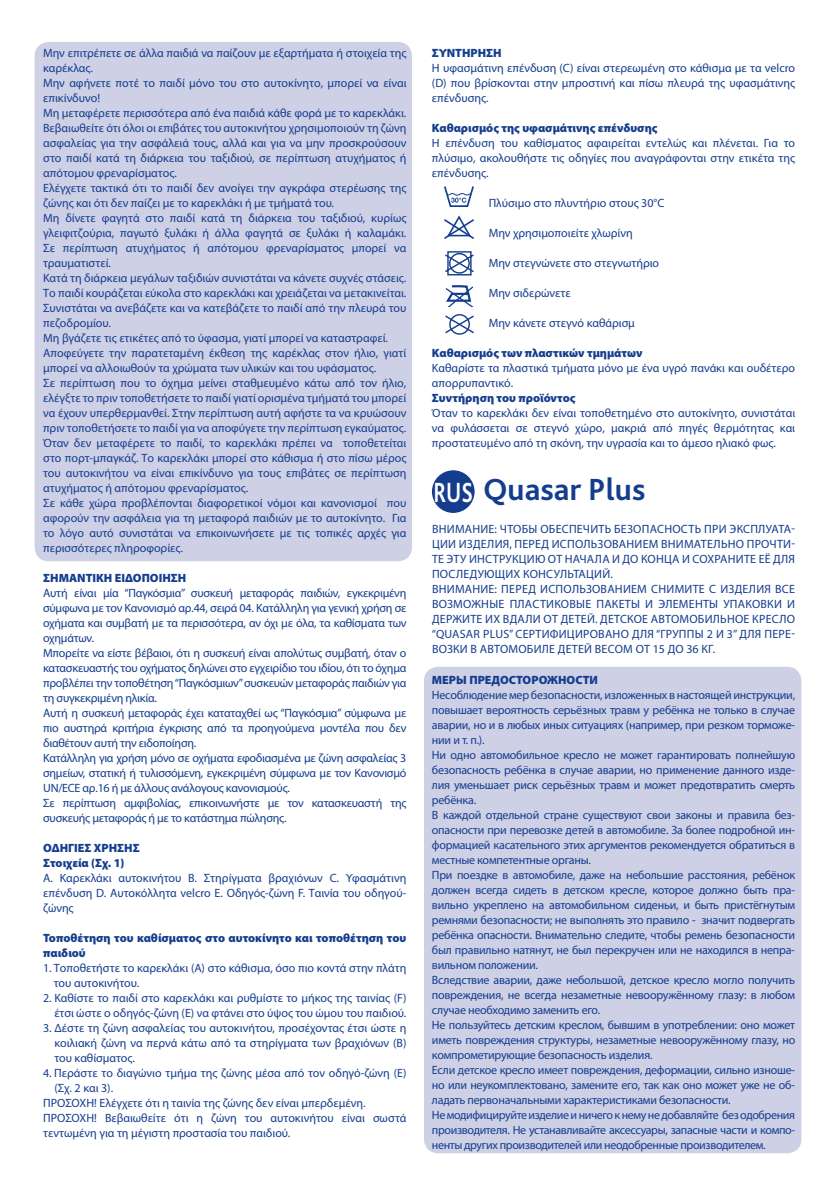
<style>
.page{position:relative;width:834px;height:1185px;background:#fff}
.page>*{position:absolute;margin:0;border:0;box-sizing:border-box;transform-origin:0 0}
.t1{font:700 32px "Bliss 2";color:#143d8d}
.t2{font:12px/15px "Myriad Pro";letter-spacing:-.01em;color:#143d8d}
.t3{font:12px/15px "Myriad Pro";letter-spacing:.02em;color:#143d8d}
.t4{font:900 12px/15px "Myriad Pro";color:#143d8d}
.s1{font-size:29px;color:#fff}
</style>
<div class="page">
<div style="left:424px;top:667px;width:377px;height:486px;background:#ced0e6;border-radius:14px"></div>
<div style="left:35px;top:42px;width:377px;height:519px;background:#ced0e6;border-radius:14px"></div>
<div style="left:431px;top:470px;width:43px;height:43px;background:#143d8d;border-radius:50%"></div>
<svg style="left:444px;top:215px;width:30px;height:24px"></svg>
<svg style="left:445px;top:285px;width:29px;height:21px"></svg>
<svg style="left:445px;top:251px;width:29px;height:25px"></svg>
<svg style="left:445px;top:314px;width:29px;height:21px"></svg>
<svg style="left:444px;top:186px;width:30px;height:21px"></svg>
<p class="t2" style="left:43px;top:46px;width:364px">Μην επιτρέπετε σε άλλα παιδιά να παίζουν με εξαρτήματα ή στοιχεία της καρέκλας.<br>Μην αφήνετε ποτέ το παιδί μόνο του στο αυτοκίνητο, μπορεί να είναι επικίνδυνο!<br>Μη μεταφέρετε περισσότερα από ένα παιδιά κάθε φορά με το καρεκλάκι.<br>Βεβαιωθείτε ότι όλοι οι επιβάτες του αυτοκινήτου χρησιμοποιούν τη ζώνη ασφαλείας για την ασφάλειά τους, αλλά και για να μην προσκρούσουν στο παιδί κατά τη διάρκεια του ταξιδιού, σε περίπτωση ατυχήματος ή απότομου φρεναρίσματος.<br>Ελέγχετε τακτικά ότι το παιδί δεν ανοίγει την αγκράφα στερέωσης της ζώνης και ότι δεν παίζει με το καρεκλάκι ή με τμήματά του.<br>Μη δίνετε φαγητά στο παιδί κατά τη διάρκεια του ταξιδιού, κυρίως γλειφιτζούρια, παγωτό ξυλάκι ή άλλα φαγητά σε ξυλάκι ή καλαμάκι.<br>Σε περίπτωση ατυχήματος ή απότομου φρεναρίσματος μπορεί να τραυματιστεί.<br>Κατά τη διάρκεια μεγάλων ταξιδιών συνιστάται να κάνετε συχνές στάσεις.<br>Το παιδί κουράζεται εύκολα στο καρεκλάκι και χρειάζεται να μετακινείται.<br>Συνιστάται να ανεβάζετε και να κατεβάζετε το παιδί από την πλευρά του πεζοδρομίου.<br>Μη βγάζετε τις ετικέτες από το ύφασμα, γιατί μπορεί να καταστραφεί.<br>Αποφεύγετε την παρατεταμένη έκθεση της καρέκλας στον ήλιο, γιατί μπορεί να αλλοιωθούν τα χρώματα των υλικών και του υφάσματος.<br>Σε περίπτωση που το όχημα μείνει σταθμευμένο κάτω από τον ήλιο, ελέγξτε το πριν τοποθετήσετε το παιδί γιατί ορισμένα τμήματά του μπορεί να έχουν υπερθερμανθεί. Στην περίπτωση αυτή αφήστε τα να κρυώσουν πριν τοποθετήσετε το παιδί για να αποφύγετε την περίπτωση εγκαύματος.<br>Όταν δεν μεταφέρετε το παιδί, το καρεκλάκι πρέπει να τοποθετείται στο πορτ-μπαγκάζ. Το καρεκλάκι μπορεί στο κάθισμα ή στο πίσω μέρος του αυτοκινήτου να είναι επικίνδυνο για τους επιβάτες σε περίπτωση ατυχήματος ή απότομου φρεναρίσματος.<br>Σε κάθε χώρα προβλέπονται διαφορετικοί νόμοι και κανονισμοί που αφορούν την ασφάλεια για τη μεταφορά παιδιών με το αυτοκίνητο. Για το λόγο αυτό συνιστάται να επικοινωνήσετε με τις τοπικές αρχές για περισσότερες πληροφορίες.</p>
<p class="t4" style="left:43px;top:570px;width:145px">ΣΗΜΑΝΤΙΚΗ ΕΙΔΟΠΟΙΗΣΗ</p>
<p class="t2" style="left:43px;top:586px;width:364px">Αυτή είναι μία “Παγκόσμια” συσκευή μεταφοράς παιδιών, εγκεκριμένη σύμφωνα με τον Κανονισμό αρ.44, σειρά 04. Κατάλληλη για γενική χρήση σε οχήματα και συμβατή με τα περισσότερα, αν όχι με όλα, τα καθίσματα των οχημάτων.<br>Μπορείτε να είστε βέβαιοι, ότι η συσκευή είναι απολύτως συμβατή, όταν ο κατασκευαστής του οχήματος δηλώνει στο εγχειρίδιο του ιδίου, ότι το όχημα προβλέπει την τοποθέτηση “Παγκόσμιων” συσκευών μεταφοράς παιδιών για τη συγκεκριμένη ηλικία.<br>Αυτή η συσκευή μεταφοράς έχει καταταχθεί ως “Παγκόσμια” σύμφωνα με πιο αυστηρά κριτήρια έγκρισης από τα προηγούμενα μοντέλα που δεν διαθέτουν αυτή την ειδοποίηση.<br>Κατάλληλη για χρήση μόνο σε οχήματα εφοδιασμένα με ζώνη ασφαλείας 3 σημείων, στατική ή τυλισσόμενη, εγκεκριμένη σύμφωνα με τον Κανονισμό UN/ECE αρ.16 ή με άλλους ανάλογους κανονισμούς.<br>Σε περίπτωση αμφιβολίας, επικοινωνήστε με τον κατασκευαστή της συσκευής μεταφοράς ή με το κατάστημα πώλησης.</p>
<p class="t4" style="left:43px;top:840px;width:98px">ΟΔΗΓΙΕΣ ΧΡΗΣΗΣ<br>Στοιχεία (Σχ. 1)</p>
<p class="t2" style="left:43px;top:871px;width:364px;text-align:justify">A. Καρεκλάκι αυτοκινήτου B. Στηρίγματα βραχιόνων C. Υφασμάτινη επένδυση D. Αυτοκόλλητα velcro E. Οδηγός-ζώνη F. Ταινία του οδηγού&shy;ζώνης</p>
<p class="t4" style="left:43px;top:930px;width:364px">Τοποθέτηση του καθίσματος στο αυτοκίνητο και τοποθέτηση του παιδιού</p>
<p class="t2" style="left:54px;top:961px;width:354px;text-indent:-11px">1. Τοποθετήστε το καρεκλάκι (Α) στο κάθισμα, όσο πιο κοντά στην πλάτη του αυτοκινήτου.</p>
<p class="t2" style="left:43px;top:991px;width:364px;text-align:right">2. Καθίστε το παιδί στο καρεκλάκι και ρυθμίστε το μήκος της ταινίας (F) έτσι ώστε ο οδηγός-ζώνη (Ε) να φτάνει στο ύψος του ώμου του παιδιού.</p>
<p class="t2" style="left:54px;top:1021px;width:353px;text-align:justify;text-indent:-11px">3. Δέστε τη ζώνη ασφαλείας του αυτοκινήτου, προσέχοντας έτσι ώστε η κοιλιακή ζώνη να περνά κάτω από τα στηρίγματα των βραχιόνων (Β) του καθίσματος.</p>
<p class="t2" style="left:43px;top:1066px;width:364px">4. Περάστε το διαγώνιο τμήμα της ζώνης μέσα από τον οδηγό-ζώνη (Ε)</p>
<p class="t2" style="left:54px;top:1081px;width:60px">(Σχ. 2 και 3).</p>
<p class="t2" style="left:43px;top:1096px;width:324px">ΠΡΟΣΟΧΗ! Ελέγχετε ότι η ταινία της ζώνης δεν είναι μπερδεμένη.</p>
<p class="t2" style="left:43px;top:1111px;width:364px">ΠΡΟΣΟΧΗ! Βεβαιωθείτε ότι η ζώνη του αυτοκινήτου είναι σωστά</p>
<p class="t2" style="left:43px;top:1126px;width:249px">τεντωμένη για τη μέγιστη προστασία του παιδιού.</p>
<p class="t4" style="left:431px;top:45px;width:71px">ΣΥΝΤΗΡΗΣΗ</p>
<p class="t2" style="left:431px;top:61px;width:364px;text-align:justify">Η υφασμάτινη επένδυση (C) είναι στερεωμένη στο κάθισμα με τα velcro (D) που βρίσκονται στην μπροστινή και πίσω πλευρά της υφασμάτινης επένδυσης.</p>
<p class="t4" style="left:431px;top:120px;width:227px">Καθαρισμός της υφασμάτινης επένδυσης</p>
<p class="t2" style="left:431px;top:136px;width:364px;text-align:justify">Η επένδυση του καθίσματος αφαιρείται εντελώς και πλένεται. Για το πλύσιμο, ακολουθήστε τις οδηγίες που αναγράφονται στην ετικέτα της επένδυσης.</p>
<p class="t2" style="left:488px;top:196px;width:177px">Πλύσιμο στο πλυντήριο στους 30°C</p>
<p class="t2" style="left:488px;top:226px;width:145px">Μην χρησιμοποιείτε χλωρίνη</p>
<p class="t2" style="left:488px;top:256px;width:172px">Μην στεγνώνετε στο στεγνωτήριο</p>
<p class="t2" style="left:488px;top:286px;width:83px">Μην σιδερώνετε</p>
<p class="t2" style="left:488px;top:316px;width:148px">Μην κάνετε στεγνό καθάρισμ</p>
<p class="t4" style="left:431px;top:345px;width:212px">Καθαρισμός των πλαστικών τμημάτων</p>
<p class="t2" style="left:431px;top:361px;width:364px">Καθαρίστε τα πλαστικά τμήματα μόνο με ένα υγρό πανάκι και ουδέτερο απορρυπαντικό.</p>
<p class="t4" style="left:431px;top:390px;width:145px">Συντήρηση του προϊόντος</p>
<p class="t2" style="left:431px;top:406px;width:364px;text-align:justify">Όταν το καρεκλάκι δεν είναι τοποθετημένο στο αυτοκίνητο, συνιστάται να φυλάσσεται σε στεγνό χώρο, μακριά από πηγές θερμότητας και προστατευμένο από τη σκόνη, την υγρασία και το άμεσο ηλιακό φως.</p>
<h1 class="t1" style="left:433px;top:477px;width:213px"><span class="s1">RUS</span> Quasar Plus</h1>
<p class="t3" style="left:431px;top:523px;width:364px">ВНИМАНИЕ: ЧТОБЫ ОБЕСПЕЧИТЬ БЕЗОПАСНОСТЬ ПРИ ЭКСПЛУАТА-ЦИИ ИЗДЕЛИЯ, ПЕРЕД ИСПОЛЬЗОВАНИЕМ ВНИМАТЕЛЬНО ПРОЧТИ-ТЕ ЭТУ ИНСТРУКЦИЮ ОТ НАЧАЛА И ДО КОНЦА И СОХРАНИТЕ ЕЁ ДЛЯ ПОСЛЕДУЮЩИХ КОНСУЛЬТАЦИЙ.<br>ВНИМАНИЕ: ПЕРЕД ИСПОЛЬЗОВАНИЕМ СНИМИТЕ С ИЗДЕЛИЯ ВСЕ ВОЗМОЖНЫЕ ПЛАСТИКОВЫЕ ПАКЕТЫ И ЭЛЕМЕНТЫ УПАКОВКИ И ДЕРЖИТЕ ИХ ВДАЛИ ОТ ДЕТЕЙ. ДЕТСКОЕ АВТОМОБИЛЬНОЕ КРЕСЛО “QUASAR PLUS” СЕРТИФИЦИРОВАНО ДЛЯ “ГРУППЫ 2 И 3” ДЛЯ ПЕРЕ-ВОЗКИ В АВТОМОБИЛЕ ДЕТЕЙ ВЕСОМ ОТ 15 ДО 36 КГ.</p>
<p class="t4" style="left:431px;top:672px;width:167px">МЕРЫ ПРЕДОСТОРОЖНОСТИ</p>
<p class="t2" style="left:431px;top:688px;width:364px">Несоблюдение мер безопасности, изложенных в настоящей инструкции, повышает вероятность серьёзных травм у ребёнка не только в случае аварии, но и в любых иных ситуациях (например, при резком торможе&shy;нии и т. п.).<br>Ни одно автомобильное кресло не может гарантировать полнейшую безопасность ребёнка в случае аварии, но применение данного изде&shy;лия уменьшает риск серьёзных травм и может предотвратить смерть ребёнка.<br>В каждой отдельной стране существуют свои законы и правила без&shy;опасности при перевозке детей в автомобиле. За более подробной ин&shy;формацией касательного этих аргументов рекомендуется обратиться в местные компетентные органы.<br>При поездке в автомобиле, даже на небольшие расстояния, ребёнок должен всегда сидеть в детском кресле, которое должно быть пра&shy;вильно укреплено на автомобильном сиденьи, и быть пристёгнутым ремнями безопасности; не выполнять это правило - значит подвергать ребёнка опасности. Внимательно следите, чтобы ремень безопасности был правильно натянут, не был перекручен или не находился в непра&shy;вильном положении.<br>Вследствие аварии, даже небольшой, детское кресло могло получить повреждения, не всегда незаметные невооружённому глазу: в любом случае необходимо заменить его.<br>Не пользуйтесь детским креслом, бывшим в употреблении: оно может иметь повреждения структуры, незаметные невооружённому глазу, но компрометирующие безопасность изделия.<br>Если детское кресло имеет повреждения, деформации, сильно изноше&shy;но или неукомплектовано, замените его, так как оно может уже не об&shy;ладать первоначальными характеристиками безопасности.<br>Не модифицируйте изделие и ничего к нему не добавляйте без одобрения производителя. Не устанавливайте аксессуары, запасные части и компо&shy;ненты других производителей или неодобренные производителем.</p>
</div>
